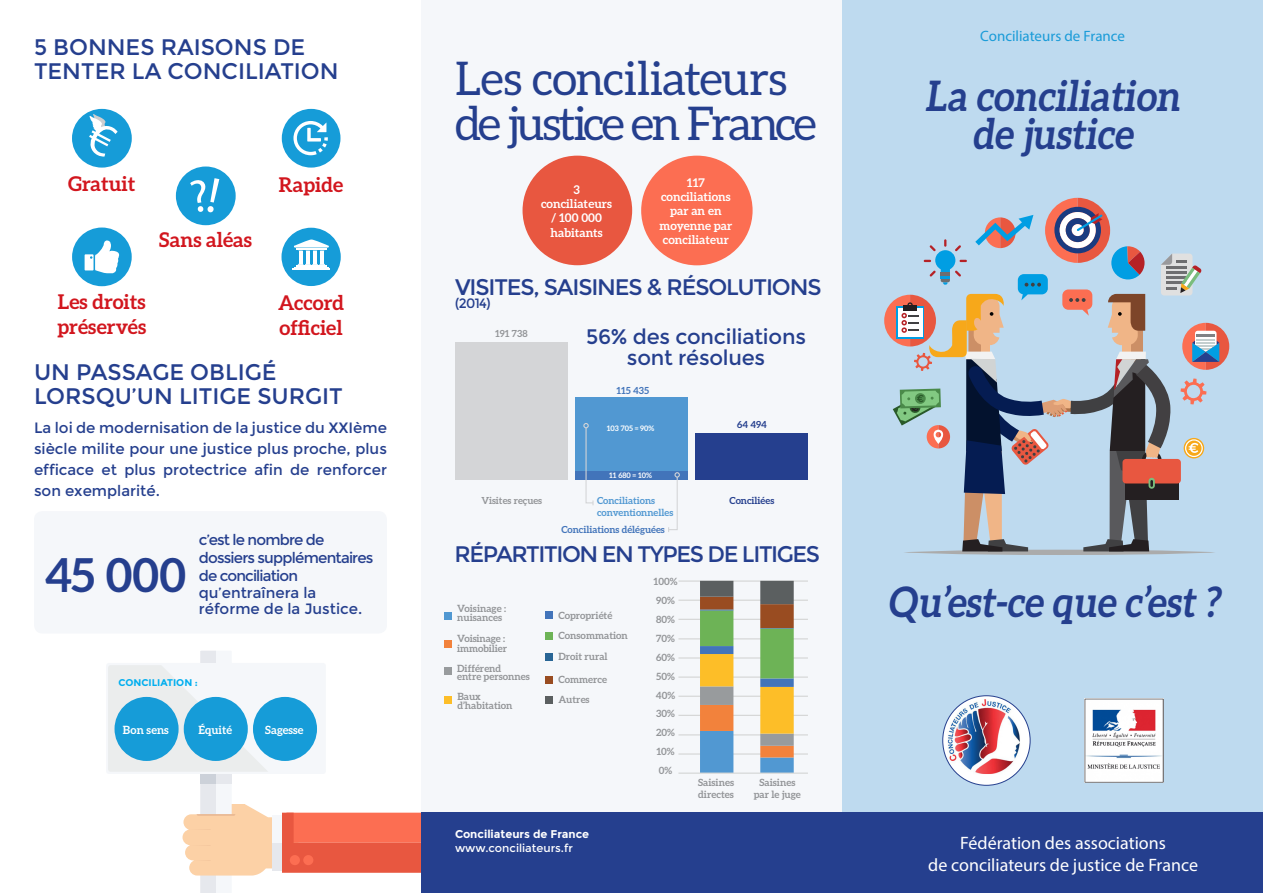
<style>
.page{position:relative;width:1263px;height:893px;background:#fff}
.page>*{position:absolute;margin:0;border:0;box-sizing:border-box;transform-origin:0 0}
.t1{font:700 46.8px "Aleo";color:#253f8e}
.t2{font:46.5px/45px "Aleo";letter-spacing:-.045em;color:#253f8e}
.t3{font:700 42px "Aleo";color:#253f8e;scale:.9 1}
.t4{font:22.5px/24px "Montserrat";color:#253f8e}
.t5{font:22.5px "Montserrat";letter-spacing:-.05em;color:#253f8e}
.t6{font:22.5px "Montserrat";letter-spacing:-.06em;color:#253f8e}
.t7{font:21px/21px "Montserrat";letter-spacing:-.01em;color:#253f8e;text-align:center}
.t8{font:700 20.25px/24.3px "Aleo";color:#d2161e}
.t9{font:18px "Myriad Pro";color:#fff}
.t10{font:15px/21px "Montserrat";letter-spacing:-.005em;color:#253f8e;text-align:justify}
.t11{font:15px/18px "Montserrat";letter-spacing:-.055em;color:#253f8e}
.t12{font:15px "Myriad Pro";color:#199bd8}
.t13{font:13.5px "Montserrat";color:#253f8e}
.t14{font:700 12px/14.4px "Aleo";color:#fff;text-align:center}
.t15{font:700 11.4px "Aleo";color:#fff}
.t16{font:700 11.25px "Montserrat";color:#fff}
.t17{font:11.25px "Montserrat";color:#fff}
.t18{font:700 9.9px "Aleo";color:#939598}
.t19{font:700 9.75px "Aleo";color:#5198d2}
.t20{font:700 9.75px "Aleo";color:#4274ba}
.t21{font:700 9.75px "Aleo";color:#939598}
.t22{font:700 9.75px "Aleo";color:#253f8e}
.t23{font:700 9.75px "Montserrat";color:#00aeef}
.t24{font:700 7.5px "Aleo";color:#fff}
</style>
<div class="page">
<div style="left:421px;top:0;width:423px;height:893px;background:#f5f7fa"></div>
<div style="left:842px;top:0;width:421px;height:893px;background:#bedaef"></div>
<div style="left:842px;top:813px;width:421px;height:80px;background:#253f8e"></div>
<div style="left:421px;top:813px;width:429px;height:80px;background:#253f8e"></div>
<div style="left:943px;top:696px;width:87px;height:89px;background:#fff;border-radius:50%"></div>
<img style="left:947px;top:699px;width:73px;height:75px">
<img style="left:1085px;top:698px;width:78px;height:85px">
<div style="left:641px;top:156px;width:112px;height:109px;background:#fc6e52;border-radius:50%"></div>
<div style="left:522px;top:156px;width:110px;height:109px;background:#e85740;border-radius:50%"></div>
<div style="left:545px;top:653px;width:8px;height:8px;background:#286595"></div>
<div style="left:545px;top:696px;width:8px;height:8px;background:#5b5f60"></div>
<div style="left:445px;top:612px;width:7px;height:8px;background:#5198d2"></div>
<div style="left:445px;top:640px;width:7px;height:7px;background:#f2823c"></div>
<div style="left:445px;top:667px;width:7px;height:8px;background:#989b9d"></div>
<div style="left:445px;top:696px;width:7px;height:7px;background:#fdbe28"></div>
<div style="left:545px;top:611px;width:8px;height:7px;background:#4274ba"></div>
<div style="left:545px;top:632px;width:8px;height:8px;background:#6db356"></div>
<div style="left:545px;top:676px;width:8px;height:7px;background:#994c21"></div>
<hr style="left:678px;top:581px;width:130px;height:1px;background:#cfd0cf">
<hr style="left:678px;top:600px;width:130px;height:1px;background:#cfd0cf">
<hr style="left:678px;top:619px;width:130px;height:1px;background:#cfd0cf">
<hr style="left:678px;top:639px;width:130px;height:1px;background:#cfd0cf">
<hr style="left:678px;top:658px;width:130px;height:1px;background:#cfd0cf">
<hr style="left:678px;top:677px;width:130px;height:1px;background:#cfd0cf">
<hr style="left:678px;top:696px;width:130px;height:1px;background:#cfd0cf">
<hr style="left:678px;top:715px;width:130px;height:1px;background:#cfd0cf">
<hr style="left:678px;top:735px;width:130px;height:1px;background:#cfd0cf">
<hr style="left:678px;top:754px;width:130px;height:1px;background:#cfd0cf">
<svg style="left:700px;top:581px;width:94px;height:192px"></svg>
<hr style="left:678px;top:773px;width:130px;height:1px;background:#cfd0cf">
<div style="left:455px;top:342px;width:112px;height:137px;background:#d4d5d7"></div>
<div style="left:576px;top:397px;width:112px;height:73px;background:#5198d2"></div>
<div style="left:696px;top:433px;width:112px;height:46px;background:#253f8e"></div>
<div style="left:576px;top:471px;width:112px;height:8px;background:#4274ba"></div>
<svg style="left:583px;top:423px;width:11px;height:82px"></svg>
<svg style="left:667px;top:472px;width:13px;height:60px"></svg>
<svg style="left:108px;top:651px;width:313px;height:242px"></svg>
<div style="left:115px;top:697px;width:64px;height:64px;background:#169cd8;border-radius:50%"></div>
<div style="left:184px;top:697px;width:64px;height:64px;background:#169cd8;border-radius:50%"></div>
<div style="left:253px;top:697px;width:64px;height:64px;background:#169cd8;border-radius:50%"></div>
<div style="left:34px;top:511px;width:353px;height:122px;background:#f5f7fa;border-radius:9px"></div>
<div style="left:282px;top:109px;width:58px;height:59px;background:#169cd8;border-radius:50%"></div>
<svg style="left:293px;top:121px;width:35px;height:34px"></svg>
<div style="left:72px;top:109px;width:60px;height:59px;background:#169cd8;border-radius:50%"></div>
<svg style="left:87px;top:111px;width:31px;height:46px"></svg>
<div style="left:72px;top:228px;width:60px;height:58px;background:#169cd8;border-radius:50%"></div>
<svg style="left:85px;top:240px;width:35px;height:33px"></svg>
<div style="left:281px;top:228px;width:60px;height:58px;background:#169cd8;border-radius:50%"></div>
<hr style="left:293px;top:268px;width:37px;height:2px;background:#fff">
<hr style="left:294px;top:267px;width:35px;height:1px;background:#fff">
<hr style="left:296px;top:265px;width:31px;height:2px;background:#fff">
<svg style="left:294px;top:239px;width:35px;height:26px"></svg>
<div style="left:176px;top:167px;width:60px;height:58px;background:#169cd8;border-radius:50%"></div>
<svg style="left:190px;top:178px;width:29px;height:35px"></svg>
<svg style="left:903px;top:550px;width:312px;height:5px"></svg>
<svg style="left:884px;top:198px;width:345px;height:353px"></svg>
<p class="t4" style="left:34px;top:36px;width:306px">5 BONNES RAISONS DE<br>TENTER LA CONCILIATION</p>
<p class="t8" style="left:68px;top:171px;width:69px">Gratuit</p>
<p class="t8" style="left:159px;top:228px;width:94px">Sans aléas</p>
<p class="t8" style="left:279px;top:172px;width:66px">Rapide</p>
<p class="t8" style="left:58px;top:289px;width:90px">Les droits préservés</p>
<p class="t8" style="left:278px;top:290px;width:68px">Accord</p>
<p class="t8" style="left:279px;top:315px;width:65px">officiel</p>
<p class="t4" style="left:34px;top:361px;width:310px">UN PASSAGE OBLIGÉ<br>LORSQU’UN LITIGE SURGIT</p>
<p class="t10" style="left:34px;top:417px;width:354px">La loi de modernisation de la justice du XXIème siècle milite pour une justice plus proche, plus efficace et plus protectrice afin de renforcer son exemplarité.</p>
<p class="t1" style="left:45px;top:548px;width:143px">45 000</p>
<p class="t11" style="left:199px;top:531px;width:176px">c’est le nombre de dossiers supplémentaires de conciliation</p>
<p class="t10" style="left:199px;top:584px;width:165px;line-height:16.5px">qu’entraînera la réforme de la Justice.</p>
<p class="t23" style="left:118px;top:677px;width:81px">CONCILIATION :</p>
<p class="t15" style="left:123px;top:723px;width:47px">Bon sens</p>
<p class="t15" style="left:199px;top:723px;width:35px">Équité</p>
<p class="t15" style="left:265px;top:723px;width:40px">Sagesse</p>
<p class="t2" style="left:455px;top:55px;width:363px">Les conciliateurs de justice en France</p>
<p class="t14" style="left:661px;top:175px;width:71px">117 conciliations</p>
<p class="t14" style="left:659px;top:204px;width:74px">par an en moyenne par conciliateur</p>
<p class="t14" style="left:541px;top:182px;width:72px">3 conciliateurs</p>
<p class="t14" style="left:551px;top:211px;width:53px;text-align:left">/ 100 000 habitants</p>
<p class="t5" style="left:455px;top:274px;width:368px">VISITES, SAISINES &amp; RÉSOLUTIONS</p>
<p class="t13" style="left:455px;top:296px;width:37px">(2014)</p>
<p class="t21" style="left:495px;top:328px;width:34px">191 738</p>
<p class="t21" style="left:481px;top:495px;width:62px">Visites reçues</p>
<p class="t7" style="left:586px;top:326px;width:221px">56% des conciliations sont résolues</p>
<p class="t20" style="left:616px;top:385px;width:34px">115 435</p>
<p class="t24" style="left:607px;top:424px;width:49px">103 705 = 90%</p>
<p class="t24" style="left:609px;top:471px;width:44px">11 680 = 10%</p>
<p class="t19" style="left:597px;top:495px;width:60px">Conciliations</p>
<p class="t19" style="left:597px;top:507px;width:78px">conventionnelles</p>
<p class="t20" style="left:561px;top:524px;width:105px">Conciliations déléguées</p>
<p class="t22" style="left:737px;top:419px;width:31px">64 494</p>
<p class="t22" style="left:729px;top:495px;width:46px">Conciliées</p>
<p class="t6" style="left:454px;top:541px;width:367px">RÉPARTITION EN TYPES DE LITIGES</p>
<p class="t18" style="left:457px;top:602px;width:50px">Voisinage :</p>
<p class="t18" style="left:457px;top:611px;width:46px">nuisances</p>
<p class="t18" style="left:457px;top:633px;width:49px">Voisinage :</p>
<p class="t18" style="left:457px;top:643px;width:51px">immobilier</p>
<p class="t18" style="left:457px;top:663px;width:46px">Différend</p>
<p class="t18" style="left:457px;top:670px;width:74px">entre personnes</p>
<p class="t18" style="left:457px;top:690px;width:25px">Baux</p>
<p class="t18" style="left:457px;top:699px;width:57px">d’habitation</p>
<p class="t18" style="left:558px;top:609px;width:55px">Copropriété</p>
<p class="t18" style="left:558px;top:630px;width:71px">Consommation</p>
<p class="t18" style="left:558px;top:674px;width:50px">Commerce</p>
<p class="t18" style="left:558px;top:651px;width:51px">Droit rural</p>
<p class="t18" style="left:558px;top:694px;width:33px">Autres</p>
<p class="t16" style="left:455px;top:827px;width:136px">Conciliateurs de France</p>
<p class="t17" style="left:455px;top:841px;width:119px">www.conciliateurs.fr</p>
<p class="t18" style="left:654px;top:576px;width:25px">100%</p>
<p class="t18" style="left:656px;top:595px;width:20px">90%</p>
<p class="t18" style="left:656px;top:614px;width:20px">80%</p>
<p class="t18" style="left:656px;top:632px;width:20px">70%</p>
<p class="t18" style="left:656px;top:651px;width:20px">60%</p>
<p class="t18" style="left:656px;top:670px;width:20px">50%</p>
<p class="t18" style="left:656px;top:689px;width:21px">40%</p>
<p class="t18" style="left:656px;top:708px;width:20px">30%</p>
<p class="t18" style="left:656px;top:727px;width:20px">20%</p>
<p class="t18" style="left:656px;top:746px;width:20px">10%</p>
<p class="t18" style="left:659px;top:765px;width:15px">0%</p>
<p class="t18" style="left:698px;top:777px;width:37px">Saisines</p>
<p class="t18" style="left:698px;top:789px;width:37px">directes</p>
<p class="t18" style="left:759px;top:777px;width:37px">Saisines</p>
<p class="t18" style="left:754px;top:789px;width:49px">par le juge</p>
<p class="t12" style="left:980px;top:27px;width:146px">Conciliateurs de France</p>
<p class="t3" style="left:925px;top:72px;width:292px">La conciliation</p>
<p class="t3" style="left:972px;top:110px;width:187px">de justice</p>
<p class="t3" style="left:887px;top:578px;width:378px">Qu’est-ce que c’est ?</p>
<p class="t9" style="left:960px;top:832px;width:207px">Fédération des associations</p>
<p class="t9" style="left:928px;top:853px;width:271px">de conciliateurs de justice de France</p>
</div>
